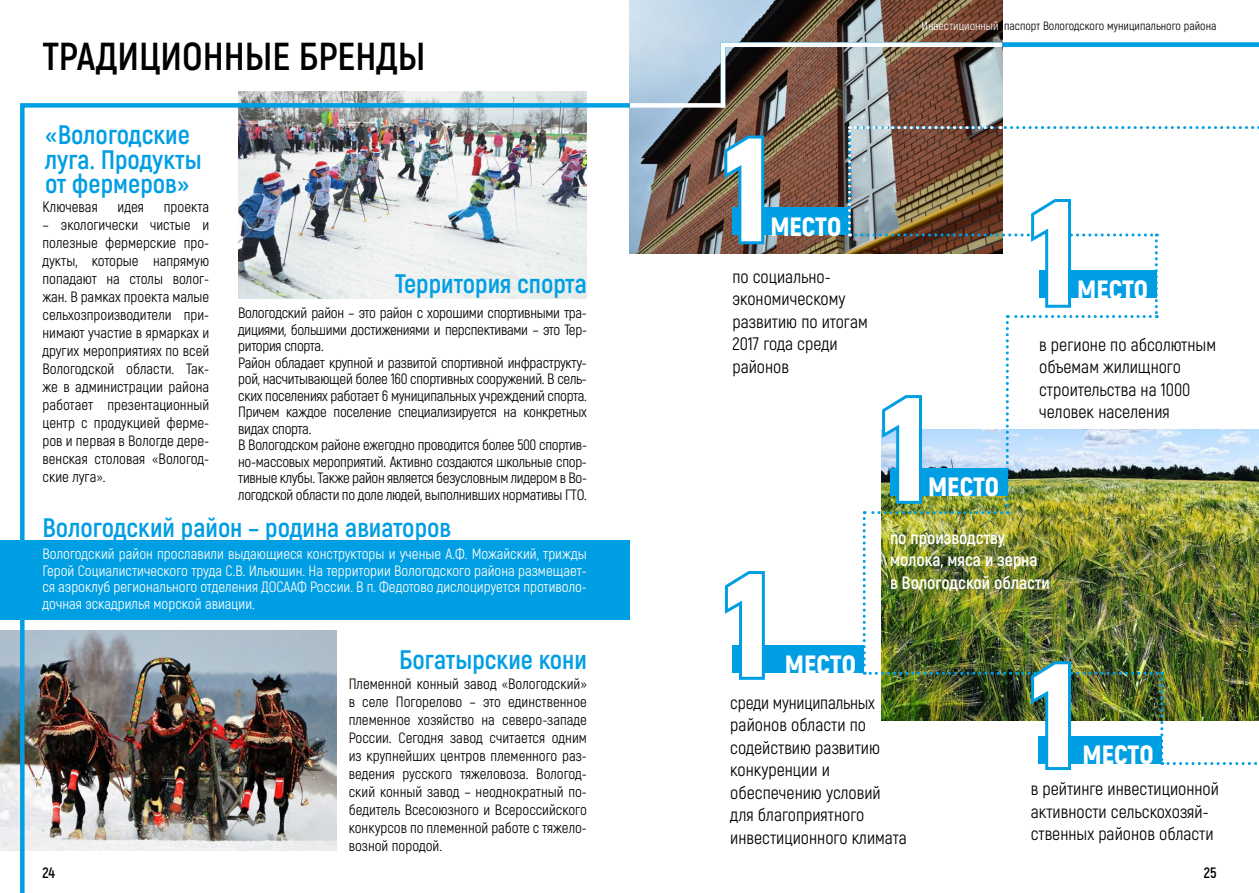
<style>
.page{position:relative;width:1259px;height:893px;background:#fff}
.page>*{position:absolute;margin:0;border:0;box-sizing:border-box;transform-origin:0 0}
.t1{font:900 146.85px "Akrobat";color:#fff}
.t2{font:700 39px "Akrobat";color:#000}
.t3{font:700 26.7px/24.3px "Akrobat";color:#009ee3}
.t4{font:900 26.4px "Akrobat";color:#fff}
.t5{font:18px/22.5px "Akrobat";color:#000}
.t6{font:700 18px/22.5px "Akrobat";color:#fff}
.t7{font:15px/18px "Akrobat";letter-spacing:-.02em;color:#000;text-align:justify}
.t8{font:15px/16.5px "Akrobat";color:#fff;text-align:justify}
.t9{font:15px "Akrobat";color:#000}
.t10{font:700 15px "Akrobat";color:#000}
.t11{font:12px "Akrobat";color:#000}
.s1{color:#fff}
</style>
<div class="page">
<img style="left:630px;top:0;width:372px;height:253px">
<div style="left:0;top:541px;width:629px;height:79px;background:#009ee3"></div>
<img style="left:0;top:630px;width:18px;height:220px">
<img style="left:238px;top:91px;width:349px;height:10px">
<svg style="left:18px;top:101px;width:616px;height:792px"></svg>
<div style="left:732px;top:207px;width:117px;height:28px;background:#009ee3"></div>
<div style="left:732px;top:645px;width:132px;height:28px;background:#009ee3"></div>
<img style="left:721px;top:130px;width:46px;height:117px">
<svg style="left:724px;top:571px;width:41px;height:109px"></svg>
<svg style="left:718px;top:40px;width:541px;height:72px"></svg>
<div style="left:630px;top:103px;width:95px;height:5px;background:#fff"></div>
<img style="left:848px;top:126px;width:411px;height:645px">
<h2 class="t2" style="left:43px;top:32px;width:384px">ТРАДИЦИОННЫЕ БРЕНДЫ</h2>
<h3 class="t3" style="left:45px;top:123px;width:158px">«Вологодские луга. Продукты от фермеров»</h3>
<p class="t9" style="left:43px;top:198px;width:57px">Ключевая</p>
<p class="t7" style="left:118px;top:198px;width:28px">идея</p>
<p class="t9" style="left:164px;top:198px;width:47px">проекта</p>
<p class="t7" style="left:43px;top:216px;width:168px">– экологически чистые и полезные фермерские про&shy;дукты, которые напрямую попадают на столы волог&shy;жан. В рамках проекта малые сельхозпроизводители при&shy;нимают участие в ярмарках и других мероприятиях по всей Вологодской области. Так&shy;же в администрации района работает презентационный центр с продукцией ферме&shy;ров и первая в Вологде дере&shy;венская столовая «Вологод&shy;ские луга».</p>
<h3 class="t3" style="left:395px;top:272px;width:194px">Территория спорта</h3>
<p class="t7" style="left:238px;top:305px;width:350px;line-height:16.5px;text-align:left">Вологодский район – это район с хорошими спортивными тра&shy;дициями, большими достижениями и перспективами – это Тер&shy;ритория спорта.<br>Район обладает крупной и развитой спортивной инфраструкту&shy;рой, насчитывающей более 160 спортивных сооружений. В сель&shy;ских поселениях работает 6 муниципальных учреждений спорта.<br>Причем каждое поселение специализируется на конкретных видах спорта.<br>В Вологодском районе ежегодно проводится более 500 спортив&shy;но-массовых мероприятий. Активно создаются школьные спор&shy;тивные клубы. Также район является безусловным лидером в Во&shy;логодской области по доле людей, выполнивших нормативы ГТО.</p>
<h3 class="t3" style="left:43px;top:516px;width:410px">Вологодский район – родина авиаторов</h3>
<p class="t8" style="left:43px;top:546px;width:546px">Вологодский район прославили выдающиеся конструкторы и ученые А.Ф. Можайский, трижды Герой Социалистического труда С.В. Ильюшин. На территории Вологодского района размещает&shy;ся аэроклуб регионального отделения ДОСААФ России. В п. Федотово дислоцируется противоло&shy;дочная эскадрилья морской авиации.</p>
<h3 class="t3" style="left:399px;top:647px;width:189px">Богатырские кони</h3>
<p class="t10" style="left:43px;top:863px;width:14px">24</p>
<p class="t7" style="left:349px;top:675px;width:240px">Племенной конный завод «Вологодский» в селе Погорелово – это единственное племенное хозяйство на северо-западе России. Сегодня завод считается одним из крупнейших центров племенного раз&shy;ведения русского тяжеловоза. Вологод&shy;ский конный завод – неоднократный по&shy;бедитель Всесоюзного и Всероссийского конкурсов по племенной работе с тяжело&shy;возной породой.</p>
<p class="t11" style="left:921px;top:19px;width:296px"><span class="s1">Инвестиционный</span> паспорт Вологодского муниципального района</p>
<h1 class="t1" style="left:724px;top:95px;width:48px">1</h1>
<h3 class="t4" style="left:770px;top:209px;width:73px">МЕСТО</h3>
<p class="t5" style="left:732px;top:265px;width:137px">по социально&shy;экономическому развитию по итогам<br>2017 года среди районов</p>
<h1 class="t1" style="left:881px;top:354px;width:48px">1</h1>
<h3 class="t4" style="left:928px;top:470px;width:73px">МЕСТО</h3>
<h1 class="t1" style="left:1030px;top:158px;width:48px">1</h1>
<h3 class="t4" style="left:1077px;top:272px;width:73px">МЕСТО</h3>
<p class="t5" style="left:1039px;top:333px;width:178px">в регионе по абсолютным объемам жилищного строительства на 1000 человек населения</p>
<p class="t6" style="left:890px;top:526px;width:161px">по производству молока, мяса и зерна<br>в Вологодской области</p>
<h1 class="t1" style="left:724px;top:530px;width:48px">1</h1>
<h3 class="t4" style="left:785px;top:648px;width:73px">МЕСТО</h3>
<h1 class="t1" style="left:1030px;top:620px;width:48px">1</h1>
<p class="t5" style="left:730px;top:691px;width:178px">среди муниципальных районов области по содействию развитию конкуренции и обеспечению условий для благоприятного инвестиционного климата</p>
<h3 class="t4" style="left:1082px;top:738px;width:73px">МЕСТО</h3>
<p class="t5" style="left:1030px;top:777px;width:190px">в рейтинге инвестиционной активности сельскохозяй&shy;ственных районов области</p>
<p class="t10" style="left:1203px;top:863px;width:14px">25</p>
</div>
